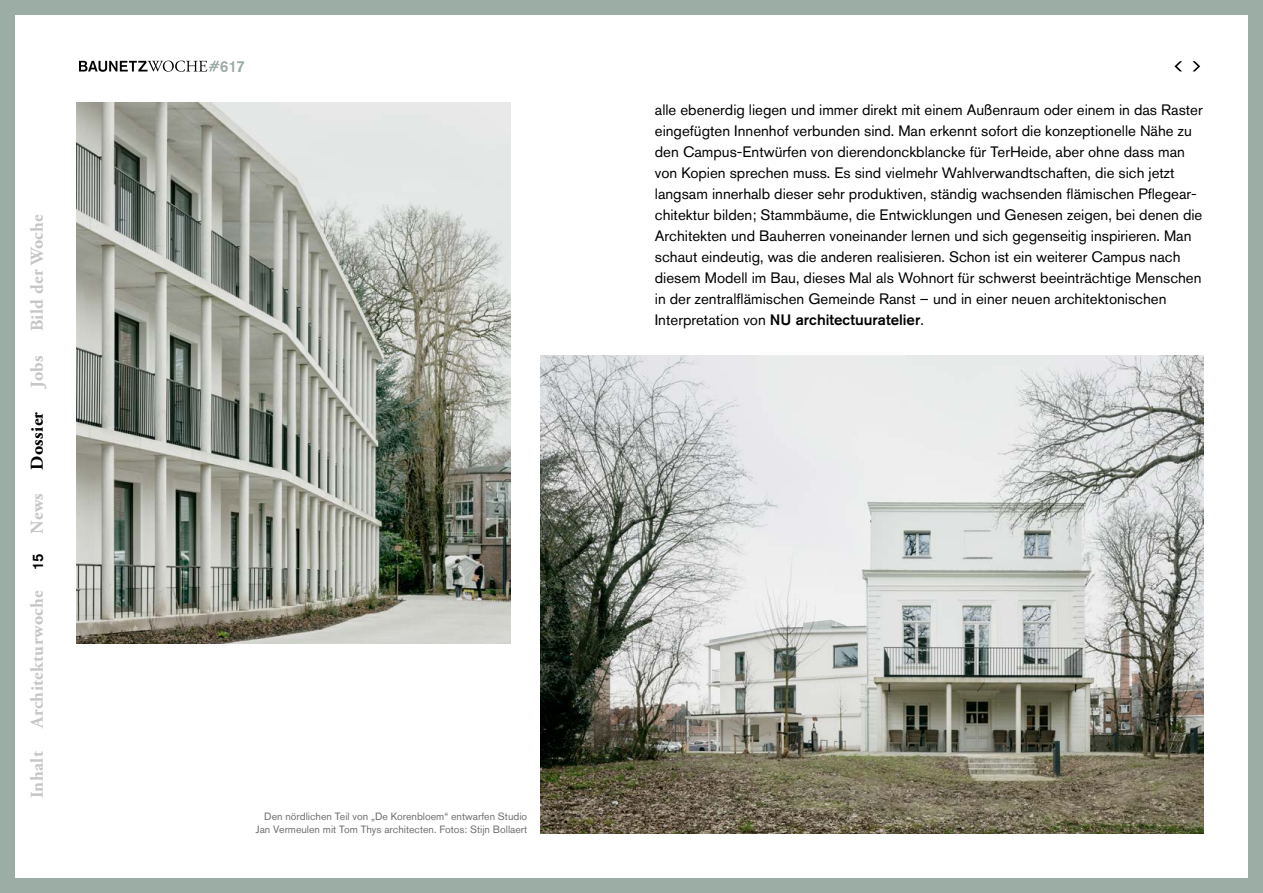
<style>
.page{position:relative;width:1263px;height:893px;background:#fff}
.page>*{position:absolute;margin:0;border:0;box-sizing:border-box;transform-origin:0 0}
.t1{font:700 18px "Adobe Garamond Pro";letter-spacing:.02em;color:#c6c6c6}
.t2{font:700 18px "Adobe Garamond Pro";letter-spacing:.02em;color:#000}
.t3{font:500 15.75px "Akzidenz Grotesk BQ";color:#9bada5}
.t4{font:15px/21px "Akzidenz Grotesk BQ";color:#000}
.t5{font:500 15px "Akzidenz Grotesk BQ";color:#000}
.t6{font:10.5px/13.5px "Akzidenz Grotesk BQ";color:#706f6f;text-align:right}
.s1{font-weight:500}
</style>
<div class="page">
<div style="left:0;top:0;width:1263px;height:893px;border:15px solid #9bada5"></div>
<svg style="left:1192px;top:61px;width:8px;height:10px"></svg>
<svg style="left:1174px;top:61px;width:8px;height:10px"></svg>
<img style="left:77px;top:102px;width:433px;height:542px">
<img style="left:540px;top:355px;width:663px;height:478px">
<svg style="left:79px;top:61px;width:140px;height:11px"></svg>
<p class="t1" style="left:27px;top:331px;width:119px;rotate:-90deg">Bild der Woche</p>
<p class="t1" style="left:27px;top:388px;width:34px;rotate:-90deg">Jobs</p>
<p class="t2" style="left:27px;top:470px;width:59px;rotate:-90deg">Dossier</p>
<p class="t1" style="left:27px;top:534px;width:42px;rotate:-90deg">News</p>
<p class="t5" style="left:29px;top:570px;width:18px;rotate:-90deg">15</p>
<p class="t1" style="left:27px;top:728px;width:139px;rotate:-90deg">Architekturwoche</p>
<p class="t1" style="left:27px;top:798px;width:49px;rotate:-90deg">Inhalt</p>
<p class="t3" style="left:220px;top:56px;width:27px">617</p>
<p class="t4" style="left:655px;top:99px;width:549px">alle ebenerdig liegen und immer direkt mit einem Außenraum oder einem in das Raster eingefügten Innenhof verbunden sind. Man erkennt sofort die konzeptionelle Nähe zu den Campus-Entwürfen von dierendonckblancke für TerHeide, aber ohne dass man von Kopien sprechen muss. Es sind vielmehr Wahlverwandtschaften, die sich jetzt langsam innerhalb dieser sehr produktiven, ständig wachsenden flämischen Pflegear&shy;chitektur bilden; Stammbäume, die Entwicklungen und Genesen zeigen, bei denen die Architekten und Bauherren voneinander lernen und sich gegenseitig inspirieren. Man schaut eindeutig, was die anderen realisieren. Schon ist ein weiterer Campus nach diesem Modell im Bau, dieses Mal als Wohnort für schwerst beeinträchtige Menschen in der zentralflämischen Gemeinde Ranst – und in einer neuen architektonischen Interpretation von <span class="s1">NU architectuuratelier</span>.</p>
<p class="t6" style="left:256px;top:809px;width:273px">Den nördlichen Teil von „De Korenbloem“ entwarfen Studio<br>Jan Vermeulen mit Tom Thys architecten. Fotos: Stijn Bollaert</p>
</div>
